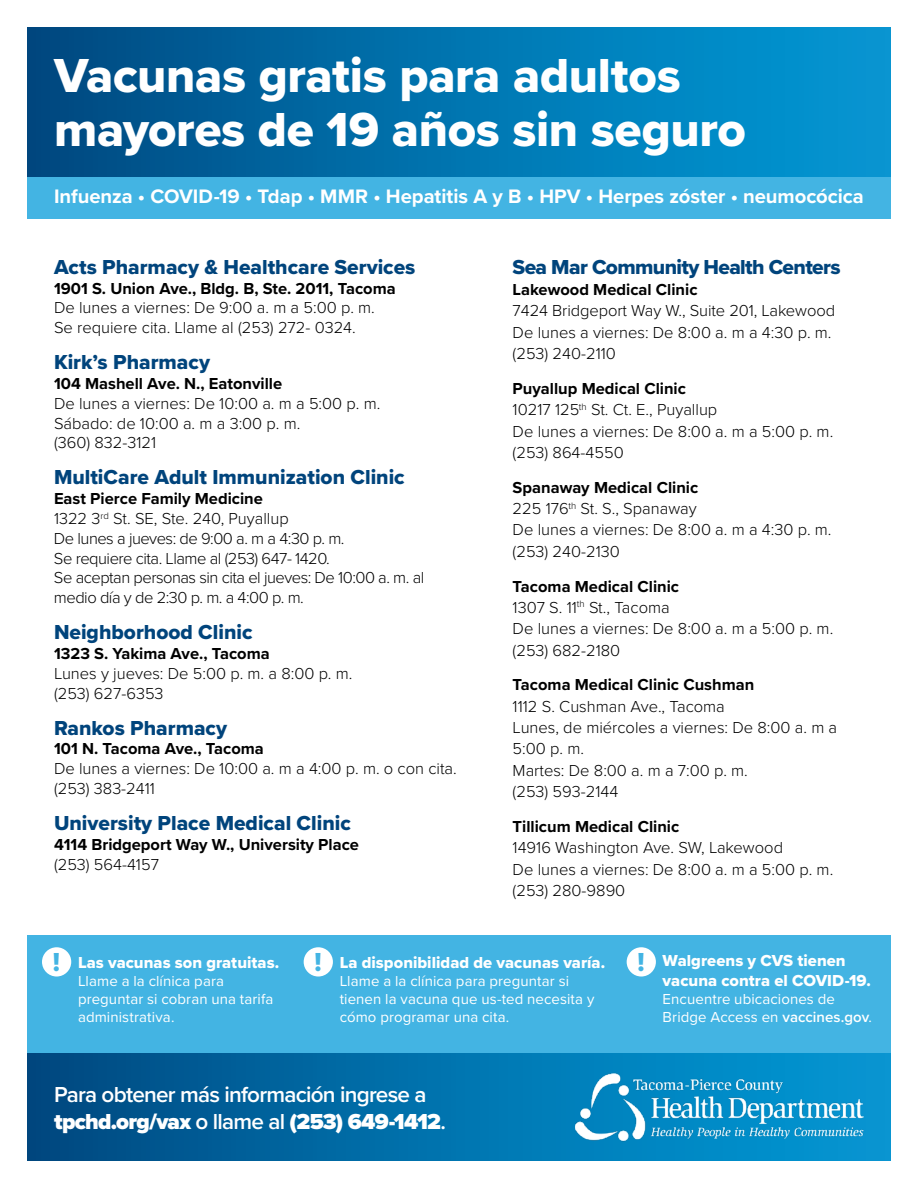
<style>
.page{position:relative;width:918px;height:1188px;background:#fff}
.page>*{position:absolute;margin:0;border:0;box-sizing:border-box;transform-origin:0 0}
.t1{font:49.5px/54px "Proxima Nova Extrabld";letter-spacing:-.01em;color:#fff}
.t2{font:27px "Proxima Nova Extrabld";color:#43b4e3}
.t3{font:600 22.5px/27px "Proxima Nova";letter-spacing:-.035em;color:#fff}
.t4{font:21px "Proxima Nova Extrabld";color:#00447c}
.t5{font:21px "Proxima Nova Extrabld";letter-spacing:-.03em;color:#00447c}
.t6{font:700 20.25px "Proxima Nova";color:#fff}
.t7{font:300 16.5px/21.3px "Proxima Nova";color:#000}
.t8{font:700 16.5px "Proxima Nova";color:#000}
.t9{font:300 16.5px/19.8px "Proxima Nova";letter-spacing:-.03em;color:#000}
.t10{font:16.5px/19.8px "Proxima Nova Extrabld";color:#fff}
.t11{font:15px/18px "Proxima Nova";letter-spacing:.005em;color:#fff}
.s1{font-weight:700}
.s2{font-weight:600}
.s3{font-weight:900}
</style>
<div class="page">
<div style="left:27px;top:935px;width:864px;height:119px;background:#43b4e3"></div>
<div style="left:27px;top:1053px;width:864px;height:108px;background:linear-gradient(to right,#004b83,#039bd8)"></div>
<div style="left:27px;top:27px;width:864px;height:150px;background:linear-gradient(to right,#004b83,#039bd8)"></div>
<div style="left:27px;top:177px;width:864px;height:41px;background:#43b4e3"></div>
<img style="left:566px;top:1063px;width:307px;height:88px">
<div style="left:42px;top:947px;width:29px;height:30px;background:#fff;border-radius:50%"></div>
<div style="left:304px;top:947px;width:29px;height:30px;background:#fff;border-radius:50%"></div>
<div style="left:627px;top:947px;width:29px;height:30px;background:#fff;border-radius:50%"></div>
<h1 class="t1" style="left:54px;top:47px;width:694px">Vacunas gratis para adultos mayores de 19 años sin seguro</h1>
<p class="t6" style="left:54px;top:181px;width:811px">Infuenza • COVID-19 • Tdap • MMR • Hepatitis A y B • HPV • Herpes zóster • neumocócica</p>
<p class="t4" style="left:54px;top:251px;width:363px">Acts Pharmacy &amp; Healthcare Services</p>
<p class="t8" style="left:54px;top:276px;width:343px">1901 S. Union Ave., Bldg. B, Ste. 2011, Tacoma</p>
<p class="t7" style="left:54px;top:297px;width:322px;line-height:19.8px">De lunes a viernes: De 9:00 a. m a 5:00 p. m.<br>Se requiere cita. Llame al (253) 272- 0324.</p>
<p class="t4" style="left:54px;top:347px;width:158px">Kirk’s Pharmacy</p>
<p class="t8" style="left:54px;top:371px;width:230px">104 Mashell Ave. N., Eatonville</p>
<p class="t7" style="left:54px;top:393px;width:328px;line-height:19.8px">De lunes a viernes: De 10:00 a. m a 5:00 p. m.<br>Sábado: de 10:00 a. m a 3:00 p. m.<br>(360) 832-3121</p>
<p class="t4" style="left:54px;top:462px;width:352px">MultiCare Adult Immunization Clinic</p>
<p class="t9" style="left:54px;top:488px;width:372px"><span class="s1">East Pierce Family Medicine<br></span>1322 3<sup>rd</sup> St. SE, Ste. 240, Puyallup<br>De lunes a jueves: de 9:00 a. m a 4:30 p. m.<br>Se requiere cita. Llame al (253) 647- 1420.<br>Se aceptan personas sin cita el jueves: De 10:00 a. m. al medio día y de 2:30 p. m. a 4:00 p. m.</p>
<p class="t4" style="left:54px;top:617px;width:200px">Neighborhood Clinic</p>
<p class="t8" style="left:54px;top:641px;width:217px">1323 S. Yakima Ave., Tacoma</p>
<p class="t7" style="left:54px;top:663px;width:300px;line-height:19.8px">Lunes y jueves: De 5:00 p. m. a 8:00 p. m. (253) 627-6353</p>
<p class="t4" style="left:54px;top:712px;width:175px">Rankos Pharmacy</p>
<p class="t8" style="left:54px;top:737px;width:211px">101 N. Tacoma Ave., Tacoma</p>
<p class="t7" style="left:54px;top:758px;width:404px;line-height:19.8px">De lunes a viernes: De 10:00 a. m a 4:00 p. m. o con cita. (253) 383-2411</p>
<p class="t4" style="left:54px;top:807px;width:298px">University Place Medical Clinic</p>
<p class="t8" style="left:54px;top:832px;width:307px">4114 Bridgeport Way W., University Place</p>
<p class="t7" style="left:54px;top:853px;width:106px">(253) 564-4157</p>
<p class="t5" style="left:513px;top:251px;width:329px">Sea Mar Community Health Centers</p>
<p class="t8" style="left:513px;top:277px;width:186px">Lakewood Medical Clinic</p>
<p class="t7" style="left:513px;top:299px;width:324px">7424 Bridgeport Way W., Suite 201, Lakewood<br>De lunes a viernes: De 8:00 a. m a 4:30 p. m. (253) 240-2110</p>
<p class="t7" style="left:513px;top:377px;width:322px"><span class="s1">Puyallup Medical Clinic<br></span>10217 125<sup>th</sup> St. Ct. E., Puyallup<br>De lunes a viernes: De 8:00 a. m a 5:00 p. m. (253) 864-4550</p>
<p class="t7" style="left:513px;top:476px;width:320px"><span class="s1">Spanaway Medical Clinic<br></span>225 176<sup>th</sup> St. S., Spanaway<br>De lunes a viernes: De 8:00 a. m a 4:30 p. m. (253) 240-2130</p>
<p class="t7" style="left:513px;top:575px;width:322px"><span class="s1">Tacoma Medical Clinic<br></span>1307 S. 11<sup>th</sup> St., Tacoma<br>De lunes a viernes: De 8:00 a. m a 5:00 p. m. (253) 682-2180</p>
<p class="t8" style="left:513px;top:673px;width:243px">Tacoma Medical Clinic Cushman</p>
<p class="t7" style="left:513px;top:695px;width:326px">1112 S. Cushman Ave., Tacoma<br>Lunes, de miércoles a viernes: De 8:00 a. m a<br>5:00 p. m.<br>Martes: De 8:00 a. m a 7:00 p. m.<br>(253) 593-2144</p>
<p class="t8" style="left:513px;top:814px;width:168px">Tillicum Medical Clinic</p>
<p class="t7" style="left:513px;top:836px;width:322px">14916 Washington Ave. SW, Lakewood<br>De lunes a viernes: De 8:00 a. m a 5:00 p. m. (253) 280-9890</p>
<h2 class="t2" style="left:53px;top:942px;width:9px">!</h2>
<p class="t10" style="left:340px;top:952px;width:267px">La disponibilidad de vacunas varía.</p>
<p class="t11" style="left:340px;top:971px;width:256px">Llame a la clínica para preguntar si tienen la vacuna que us-ted necesita y cómo programar una cita.</p>
<h2 class="t2" style="left:315px;top:942px;width:9px">!</h2>
<p class="t10" style="left:663px;top:950px;width:210px">Walgreens y CVS tienen vacuna contra el COVID-19.</p>
<p class="t11" style="left:663px;top:989px;width:211px">Encuentre ubicaciones de<br>Bridge Access en <span class="s2">vaccines.gov</span>.</p>
<h2 class="t2" style="left:638px;top:942px;width:9px">!</h2>
<p class="t10" style="left:78px;top:952px;width:203px">Las vacunas son gratuitas.</p>
<p class="t11" style="left:78px;top:971px;width:197px">Llame a la clínica para preguntar si cobran una tarifa administrativa.</p>
<h3 class="t3" style="left:54px;top:1080px;width:393px">Para obtener más información ingrese a <span class="s3">tpchd.org/vax</span> o llame al <span class="s3">(253) 649-1412</span>.</h3>
</div>
